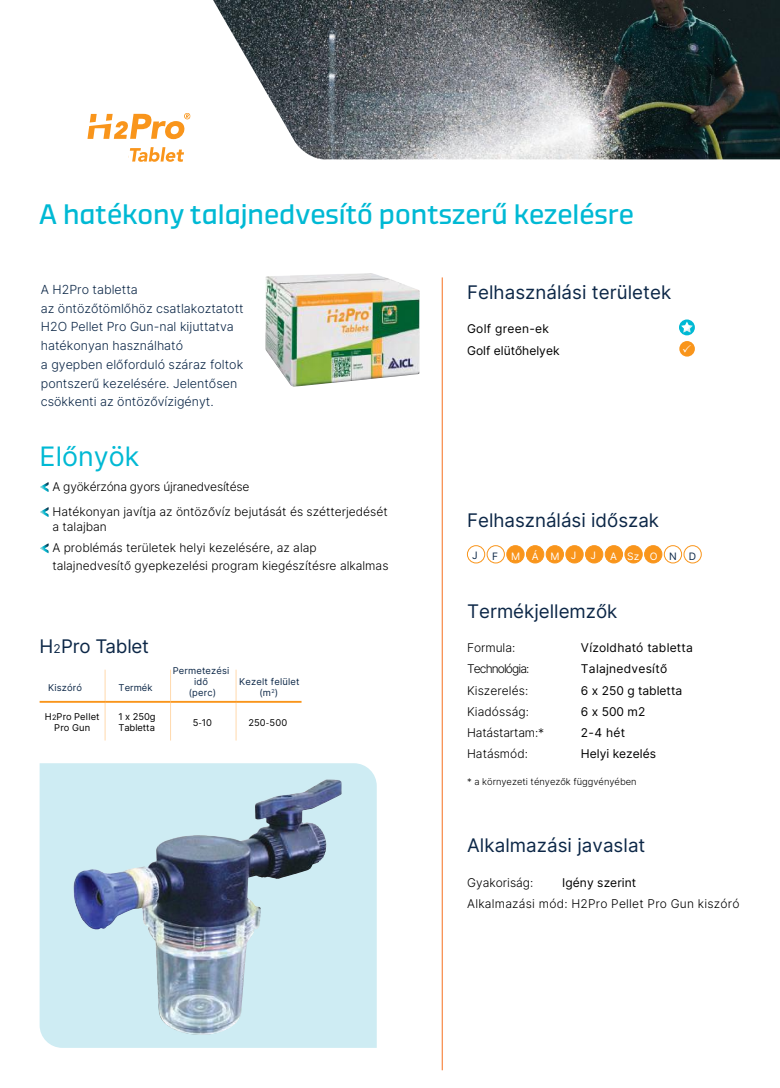
<style>
.page{position:relative;width:780px;height:1088px;background:#fff}
.page>*{position:absolute;margin:0;border:0;box-sizing:border-box;transform-origin:0 0}
.t1{font:28.12px "Demo";color:#00b9d4}
.t2{font:26.75px "Inter";color:#00b9d4}
.t3{font:18.75px "Inter";color:#0c2747}
.t4{font:18.75px "Inter";letter-spacing:-.02em;color:#0c2747}
.t5{font:300 12.5px/18.8px "Inter";color:#0c2747}
.t6{font:300 12px/25px "Inter";color:#000}
.t7{font:12px/21.2px "Inter";letter-spacing:.005em;color:#000}
.t8{font:300 12px "Inter";letter-spacing:.02em;color:#000}
.t9{font:300 12px "Inter";letter-spacing:-.075em;color:#000}
.t10{font:10.25px "Inter";letter-spacing:1.095em;color:#fff}
.t11{font:10.25px "Inter";color:#0c2747}
.t12{font:9.38px/11.2px "Inter";letter-spacing:.015em;color:#0c2747;text-align:center}
.t13{font:9.38px/11.2px "Inter";letter-spacing:.005em;color:#000;text-align:center}
.t14{font:300 9.38px "Inter";color:#000}
.s1{font-size:12px}
.s2{font-size:7.38px}
.s3{font-family:"Myriad Pro"}
.s4{color:#0c2747}
</style>
<div class="page">
<div style="left:467px;top:545px;width:18px;height:18px;border:1px solid #f9951b;border-radius:50%"></div>
<div style="left:487px;top:545px;width:17px;height:18px;border:1px solid #f9951b;border-radius:50%"></div>
<div style="left:506px;top:546px;width:18px;height:17px;background:#f9951b;border-radius:50%"></div>
<div style="left:506px;top:545px;width:18px;height:18px;border:1px solid #f9951b;border-radius:50%"></div>
<div style="left:526px;top:546px;width:17px;height:17px;background:#f9951b;border-radius:50%"></div>
<div style="left:526px;top:545px;width:18px;height:18px;border:1px solid #f9951b;border-radius:50%"></div>
<div style="left:546px;top:546px;width:17px;height:17px;background:#f9951b;border-radius:50%"></div>
<div style="left:546px;top:545px;width:17px;height:18px;border:1px solid #f9951b;border-radius:50%"></div>
<div style="left:566px;top:546px;width:17px;height:17px;background:#f9951b;border-radius:50%"></div>
<div style="left:565px;top:545px;width:18px;height:18px;border:1px solid #f9951b;border-radius:50%"></div>
<div style="left:585px;top:546px;width:17px;height:17px;background:#f9951b;border-radius:50%"></div>
<div style="left:585px;top:545px;width:18px;height:18px;border:1px solid #f9951b;border-radius:50%"></div>
<div style="left:605px;top:546px;width:17px;height:17px;background:#f9951b;border-radius:50%"></div>
<div style="left:605px;top:545px;width:17px;height:18px;border:1px solid #f9951b;border-radius:50%"></div>
<div style="left:625px;top:546px;width:17px;height:17px;background:#f9951b;border-radius:50%"></div>
<div style="left:624px;top:545px;width:18px;height:18px;border:1px solid #f9951b;border-radius:50%"></div>
<div style="left:644px;top:546px;width:18px;height:17px;background:#f9951b;border-radius:50%"></div>
<div style="left:644px;top:545px;width:18px;height:18px;border:1px solid #f9951b;border-radius:50%"></div>
<div style="left:664px;top:545px;width:18px;height:18px;border:1px solid #f9951b;border-radius:50%"></div>
<div style="left:683px;top:545px;width:18px;height:18px;border:1px solid #f9951b;border-radius:50%"></div>
<svg style="left:679px;top:319px;width:15px;height:16px"></svg>
<svg style="left:681px;top:322px;width:11px;height:11px"></svg>
<div style="left:679px;top:341px;width:15px;height:16px;background:#f9951b;border-radius:50%"></div>
<svg style="left:40px;top:482px;width:9px;height:10px"></svg>
<svg style="left:40px;top:507px;width:9px;height:10px"></svg>
<svg style="left:40px;top:543px;width:9px;height:10px"></svg>
<img style="left:265px;top:273px;width:155px;height:114px">
<svg style="left:104px;top:703px;width:132px;height:37px"></svg>
<hr style="left:105px;top:670px;width:1px;height:31px;background:#ffd9ac">
<hr style="left:170px;top:670px;width:1px;height:31px;background:#ffd9ac">
<hr style="left:236px;top:670px;width:1px;height:31px;background:#ffd9ac">
<hr style="left:105px;top:703px;width:1px;height:37px;background:#ffd9ac">
<hr style="left:170px;top:703px;width:1px;height:37px;background:#ffd9ac">
<hr style="left:236px;top:703px;width:1px;height:37px;background:#ffd9ac">
<hr style="left:40px;top:701px;width:65px;height:2px;background:#f9951b">
<hr style="left:105px;top:701px;width:65px;height:2px;background:#f9951b">
<hr style="left:170px;top:701px;width:66px;height:2px;background:#f9951b">
<hr style="left:236px;top:701px;width:65px;height:2px;background:#f9951b">
<div style="left:40px;top:763px;width:337px;height:285px;background:#ceecf3"></div>
<img style="left:73px;top:779px;width:252px;height:256px">
<img style="left:213px;top:0;width:567px;height:159px">
<svg style="left:87px;top:113px;width:103px;height:26px"></svg>
<svg style="left:128px;top:147px;width:56px;height:15px"></svg>
<hr style="left:442px;top:277px;width:1px;height:793px;background:#f67020">
<h1 class="t1" style="left:39px;top:197px;width:596px">A hatékony talajnedvesítő pontszerű kezelésre</h1>
<p class="t5" style="left:41px;top:280px;width:204px">A H2Pro tabletta<br>az öntözőtömlőhöz csatlakoztatott<br>H2O Pellet Pro Gun-nal kijuttatva hatékonyan használható<br>a gyepben előforduló száraz foltok pontszerű kezelésére. Jelentősen csökkenti az öntözővízigényt.</p>
<h2 class="t2" style="left:40px;top:437px;width:101px">Előnyök</h2>
<p class="t6" style="left:52px;top:474px;width:337px">A gyökérzóna gyors újranedvesítése<br>Hatékonyan javítja az öntözővíz bejutását és szétterjedését</p>
<p class="t6" style="left:52px;top:515px;width:266px;line-height:21.8px">a talajban<br>A problémás területek helyi kezelésére, az alap</p>
<p class="t6" style="left:52px;top:553px;width:337px">talajnedvesítő gyepkezelési program kiegészítésre alkalmas</p>
<h3 class="t4" style="left:40px;top:632px;width:111px">H<span class="s1">2</span>Pro Tablet</h3>
<p class="t12" style="left:48px;top:681px;width:35px">Kiszóró</p>
<p class="t12" style="left:119px;top:681px;width:35px">Termék</p>
<p class="t12" style="left:173px;top:664px;width:58px">Permetezési idő<br>(perc)</p>
<p class="t12" style="left:239px;top:675px;width:62px">Kezelt felület (m<sup>2</sup>)</p>
<p class="t13" style="left:45px;top:711px;width:56px">H<span class="s2">2</span>Pro Pellet<br>Pro Gun</p>
<p class="t13" style="left:118px;top:711px;width:39px;text-align:left">1 x 250g<br>Tabletta</p>
<p class="t13" style="left:193px;top:716px;width:21px">5<span class="s3">-</span>10</p>
<p class="t13" style="left:248px;top:716px;width:40px">250<span class="s3">-</span>500</p>
<h3 class="t3" style="left:467px;top:278px;width:206px">Felhasználási területek</h3>
<p class="t7" style="left:467px;top:318px;width:94px">Golf green-ek<br>Golf elütőhelyek</p>
<h3 class="t3" style="left:467px;top:507px;width:193px">Felhasználási időszak</h3>
<p class="t11" style="left:472px;top:548px;width:7px">J</p>
<p class="t11" style="left:492px;top:548px;width:7px">F</p>
<p class="t10" style="left:511px;top:548px;width:67px">MÁ MJ</p>
<p class="t10" style="left:590px;top:547px;width:7px">J</p>
<p class="t10" style="left:610px;top:548px;width:87px">ASz O<span class="s4">N D</span></p>
<h3 class="t3" style="left:467px;top:597px;width:152px">Termékjellemzők</h3>
<p class="t6" style="left:467px;top:635px;width:50px">Formula:</p>
<p class="t7" style="left:581px;top:637px;width:113px">Vízoldható tabletta</p>
<p class="t9" style="left:467px;top:660px;width:64px">Technológia:</p>
<p class="t7" style="left:581px;top:658px;width:88px">Talajnedvesítő</p>
<p class="t6" style="left:467px;top:677px;width:63px">Kiszerelés:</p>
<p class="t7" style="left:581px;top:679px;width:103px">6 x 250 g tabletta</p>
<p class="t6" style="left:467px;top:698px;width:63px">Kiadósság:</p>
<p class="t7" style="left:581px;top:700px;width:66px">6 x 500 m2</p>
<p class="t6" style="left:467px;top:720px;width:79px">Hatástartam:*</p>
<p class="t7" style="left:581px;top:722px;width:46px">2-4 hét</p>
<p class="t6" style="left:467px;top:741px;width:62px">Hatásmód:</p>
<p class="t7" style="left:581px;top:743px;width:77px">Helyi kezelés</p>
<p class="t14" style="left:467px;top:774px;width:171px">* a környezeti tényezők függvényében</p>
<h3 class="t3" style="left:467px;top:832px;width:180px">Alkalmazási javaslat</h3>
<p class="t6" style="left:467px;top:870px;width:68px">Gyakoriság:</p>
<p class="t7" style="left:562px;top:872px;width:76px">Igény szerint</p>
<p class="t8" style="left:467px;top:895px;width:274px">Alkalmazási mód: H2Pro Pellet Pro Gun kiszóró</p>
</div>
